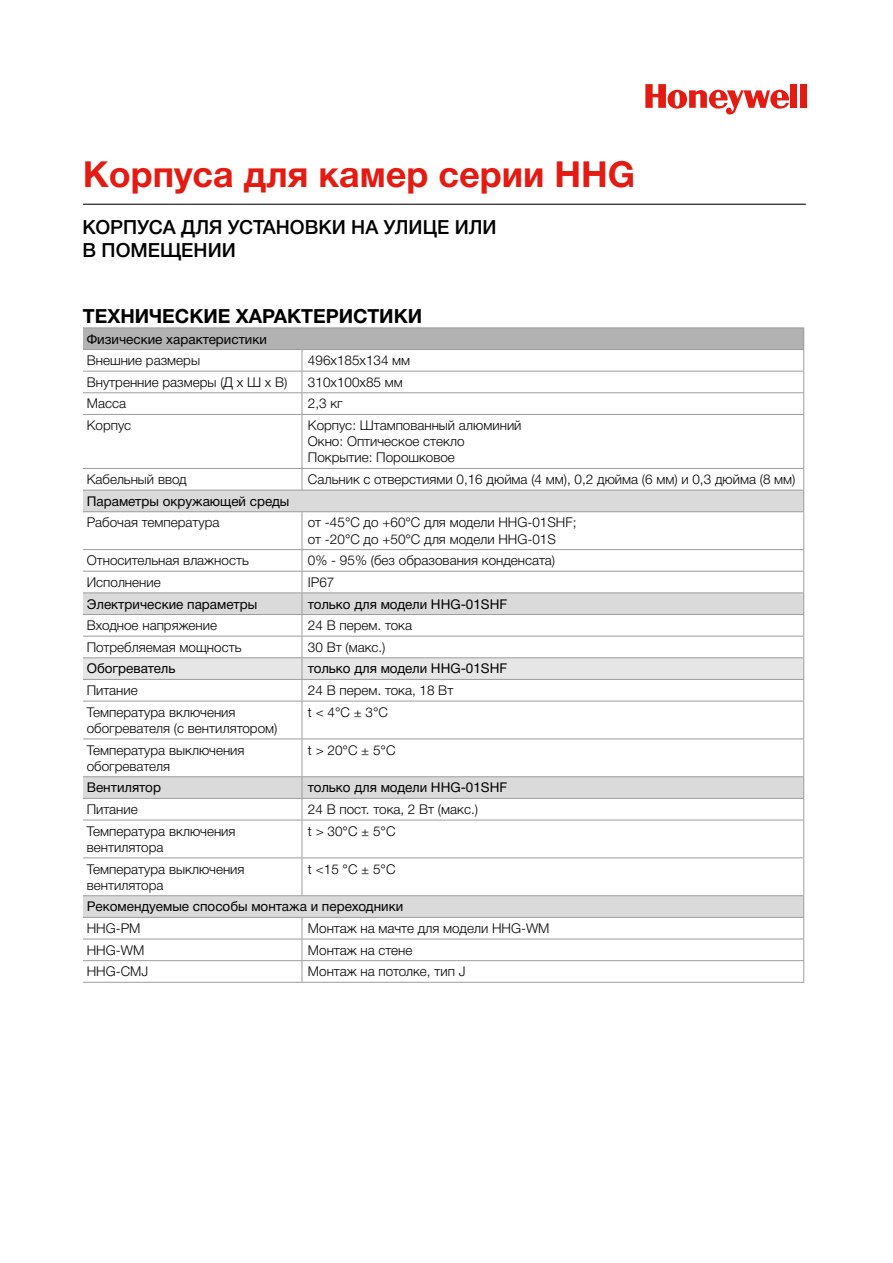
<style>
.page{position:relative;width:893px;height:1263px;background:#fff}
.page>*{position:absolute;margin:0;border:0;box-sizing:border-box;transform-origin:0 0}
.t1{font:700 36px "Helvetica Neue Cyr";color:#e41b13}
.t2{font:500 19.5px/23.4px "Helvetica Neue Cyr";color:#000}
.t3{font:700 19.5px "Helvetica Neue Cyr";color:#000}
.t4{font:300 13.5px/16.2px "Helvetica Neue Cyr";color:#000}
.t5{font:13.5px "Helvetica Neue Cyr";color:#000}
</style>
<div class="page">
<div style="left:790px;top:84px;width:7px;height:24px;background:#e41b13"></div>
<div style="left:800px;top:84px;width:6px;height:24px;background:#e41b13"></div>
<svg style="left:645px;top:84px;width:144px;height:30px"></svg>
<hr style="left:83px;top:204px;width:723px;height:1px;background:#000">
<div style="left:81px;top:328px;width:723px;height:21px;background:#b3b2b2"></div>
<div style="left:81px;top:490px;width:723px;height:22px;background:#dadada"></div>
<div style="left:81px;top:896px;width:723px;height:21px;background:#dadada"></div>
<hr style="left:80px;top:327px;width:222px;height:1px;background:#9d9d9c">
<hr style="left:302px;top:327px;width:502px;height:1px;background:#9d9d9c">
<hr style="left:80px;top:349px;width:222px;height:1px;background:#9d9d9c">
<hr style="left:302px;top:349px;width:502px;height:1px;background:#9d9d9c">
<hr style="left:80px;top:371px;width:222px;height:1px;background:#9d9d9c">
<hr style="left:302px;top:371px;width:502px;height:1px;background:#9d9d9c">
<hr style="left:80px;top:392px;width:222px;height:1px;background:#9d9d9c">
<hr style="left:302px;top:392px;width:502px;height:1px;background:#9d9d9c">
<svg style="left:302px;top:350px;width:1px;height:64px"></svg>
<svg style="left:803px;top:328px;width:1px;height:86px"></svg>
<hr style="left:80px;top:414px;width:222px;height:1px;background:#9d9d9c">
<hr style="left:302px;top:414px;width:502px;height:1px;background:#9d9d9c">
<hr style="left:302px;top:415px;width:1px;height:53px;background:#9d9d9c">
<hr style="left:803px;top:415px;width:1px;height:53px;background:#9d9d9c">
<hr style="left:80px;top:468px;width:222px;height:1px;background:#9d9d9c">
<hr style="left:302px;top:468px;width:502px;height:1px;background:#9d9d9c">
<svg style="left:302px;top:469px;width:1px;height:21px"></svg>
<hr style="left:80px;top:490px;width:222px;height:1px;background:#9d9d9c">
<hr style="left:302px;top:490px;width:502px;height:1px;background:#9d9d9c">
<svg style="left:803px;top:469px;width:1px;height:42px"></svg>
<hr style="left:80px;top:511px;width:222px;height:1px;background:#9d9d9c">
<hr style="left:302px;top:511px;width:502px;height:1px;background:#9d9d9c">
<hr style="left:302px;top:512px;width:1px;height:37px;background:#9d9d9c">
<hr style="left:803px;top:512px;width:1px;height:37px;background:#9d9d9c">
<hr style="left:80px;top:549px;width:222px;height:1px;background:#9d9d9c">
<hr style="left:302px;top:549px;width:502px;height:1px;background:#9d9d9c">
<svg style="left:83px;top:550px;width:721px;height:151px"></svg>
<hr style="left:80px;top:701px;width:222px;height:1px;background:#9d9d9c">
<hr style="left:302px;top:701px;width:502px;height:1px;background:#9d9d9c">
<hr style="left:302px;top:701px;width:1px;height:37px;background:#9d9d9c">
<hr style="left:803px;top:701px;width:1px;height:37px;background:#9d9d9c">
<hr style="left:80px;top:738px;width:222px;height:1px;background:#9d9d9c">
<hr style="left:302px;top:738px;width:502px;height:1px;background:#9d9d9c">
<hr style="left:302px;top:739px;width:1px;height:37px;background:#9d9d9c">
<hr style="left:803px;top:739px;width:1px;height:37px;background:#9d9d9c">
<hr style="left:80px;top:776px;width:222px;height:1px;background:#9d9d9c">
<hr style="left:302px;top:776px;width:502px;height:1px;background:#9d9d9c">
<svg style="left:83px;top:777px;width:721px;height:43px"></svg>
<hr style="left:80px;top:820px;width:222px;height:1px;background:#9d9d9c">
<hr style="left:302px;top:820px;width:502px;height:1px;background:#9d9d9c">
<hr style="left:302px;top:820px;width:1px;height:37px;background:#9d9d9c">
<hr style="left:803px;top:820px;width:1px;height:37px;background:#9d9d9c">
<hr style="left:80px;top:857px;width:222px;height:1px;background:#9d9d9c">
<hr style="left:302px;top:857px;width:502px;height:1px;background:#9d9d9c">
<hr style="left:302px;top:858px;width:1px;height:37px;background:#9d9d9c">
<hr style="left:803px;top:858px;width:1px;height:37px;background:#9d9d9c">
<hr style="left:80px;top:895px;width:222px;height:1px;background:#9d9d9c">
<hr style="left:302px;top:895px;width:502px;height:1px;background:#9d9d9c">
<hr style="left:80px;top:917px;width:222px;height:1px;background:#9d9d9c">
<hr style="left:302px;top:917px;width:502px;height:1px;background:#9d9d9c">
<hr style="left:80px;top:938px;width:222px;height:1px;background:#9d9d9c">
<hr style="left:302px;top:938px;width:502px;height:1px;background:#9d9d9c">
<hr style="left:80px;top:960px;width:222px;height:1px;background:#9d9d9c">
<hr style="left:302px;top:960px;width:502px;height:1px;background:#9d9d9c">
<svg style="left:302px;top:918px;width:1px;height:64px"></svg>
<svg style="left:803px;top:896px;width:1px;height:86px"></svg>
<hr style="left:80px;top:982px;width:222px;height:1px;background:#9d9d9c">
<hr style="left:302px;top:982px;width:502px;height:1px;background:#9d9d9c">
<div style="left:77px;top:315px;width:6px;height:849px;background:#fff"></div>
<h1 class="t1" style="left:83px;top:155px;width:554px">Корпуса для камер серии HHG</h1>
<h2 class="t2" style="left:82px;top:215px;width:416px">Корпуса для установки на улице или в помещении</h2>
<h2 class="t3" style="left:83px;top:305px;width:341px">ТЕХНИЧЕСКИЕ ХАРАКТЕРИСТИКИ</h2>
<p class="t5" style="left:87px;top:331px;width:182px">Физические характеристики</p>
<p class="t4" style="left:87px;top:352px;width:115px">Внешние размеры</p>
<p class="t4" style="left:308px;top:352px;width:104px">496x185x134 мм</p>
<p class="t4" style="left:87px;top:374px;width:202px">Внутренние размеры (Д x Ш x В)</p>
<p class="t4" style="left:308px;top:374px;width:96px">310x100x85 мм</p>
<p class="t4" style="left:87px;top:396px;width:41px">Масса</p>
<p class="t4" style="left:308px;top:396px;width:36px">2,3 кг</p>
<p class="t4" style="left:87px;top:417px;width:46px">Корпус</p>
<p class="t4" style="left:308px;top:417px;width:215px">Корпус: Штампованный алюминий<br>Окно: Оптическое стекло<br>Покрытие: Порошковое</p>
<p class="t4" style="left:87px;top:471px;width:101px">Кабельный ввод</p>
<p class="t4" style="left:308px;top:471px;width:489px">Сальник с отверстиями 0,16 дюйма (4 мм), 0,2 дюйма (6 мм) и 0,3 дюйма (8 мм)</p>
<p class="t5" style="left:87px;top:494px;width:204px">Параметры окружающей среды</p>
<p class="t4" style="left:87px;top:515px;width:134px">Рабочая температура</p>
<p class="t4" style="left:308px;top:515px;width:270px">от -45°C до +60°C для модели HHG-01SHF; от -20°C до +50°C для модели HHG-01S</p>
<p class="t4" style="left:87px;top:552px;width:163px">Относительная влажность</p>
<p class="t4" style="left:308px;top:552px;width:249px">0% - 95% (без образования конденсата)</p>
<p class="t4" style="left:87px;top:574px;width:75px">Исполнение</p>
<p class="t4" style="left:308px;top:574px;width:28px">IP67</p>
<p class="t5" style="left:87px;top:596px;width:172px">Электрические параметры</p>
<p class="t5" style="left:308px;top:596px;width:201px">только для модели HHG-01SHF</p>
<p class="t4" style="left:87px;top:617px;width:132px">Входное напряжение</p>
<p class="t4" style="left:308px;top:617px;width:106px">24 В перем. тока</p>
<p class="t4" style="left:87px;top:639px;width:156px">Потребляемая мощность</p>
<p class="t4" style="left:308px;top:639px;width:79px">30 Вт (макс.)</p>
<p class="t5" style="left:87px;top:661px;width:90px">Обогреватель</p>
<p class="t5" style="left:308px;top:661px;width:201px">только для модели HHG-01SHF</p>
<p class="t4" style="left:87px;top:682px;width:53px">Питание</p>
<p class="t4" style="left:308px;top:682px;width:147px">24 В перем. тока, 18 Вт</p>
<p class="t4" style="left:87px;top:704px;width:192px">Температура включения обогревателя (с вентилятором)</p>
<p class="t4" style="left:308px;top:704px;width:82px">t &lt; 4°C ± 3°C</p>
<p class="t4" style="left:87px;top:742px;width:159px">Температура выключения обогревателя</p>
<p class="t4" style="left:308px;top:742px;width:89px">t &gt; 20°C ± 5°C</p>
<p class="t5" style="left:87px;top:780px;width:76px">Вентилятор</p>
<p class="t5" style="left:308px;top:780px;width:201px">только для модели HHG-01SHF</p>
<p class="t4" style="left:87px;top:801px;width:53px">Питание</p>
<p class="t4" style="left:308px;top:801px;width:172px">24 В пост. тока, 2 Вт (макс.)</p>
<p class="t4" style="left:87px;top:823px;width:150px">Температура включения вентилятора</p>
<p class="t4" style="left:308px;top:823px;width:89px">t &gt; 30°C ± 5°C</p>
<p class="t4" style="left:87px;top:861px;width:159px">Температура выключения вентилятора</p>
<p class="t4" style="left:308px;top:861px;width:89px">t &lt;15 °C ± 5°C</p>
<p class="t5" style="left:87px;top:899px;width:318px">Рекомендуемые способы монтажа и переходники</p>
<p class="t4" style="left:87px;top:920px;width:55px">HHG-PM</p>
<p class="t4" style="left:308px;top:920px;width:243px">Монтаж на мачте для модели HHG-WM</p>
<p class="t4" style="left:87px;top:942px;width:59px">HHG-WM</p>
<p class="t4" style="left:308px;top:942px;width:106px">Монтаж на стене</p>
<p class="t4" style="left:87px;top:963px;width:63px">HHG-CMJ</p>
<p class="t4" style="left:308px;top:963px;width:159px">Монтаж на потолке, тип J</p>
</div>
